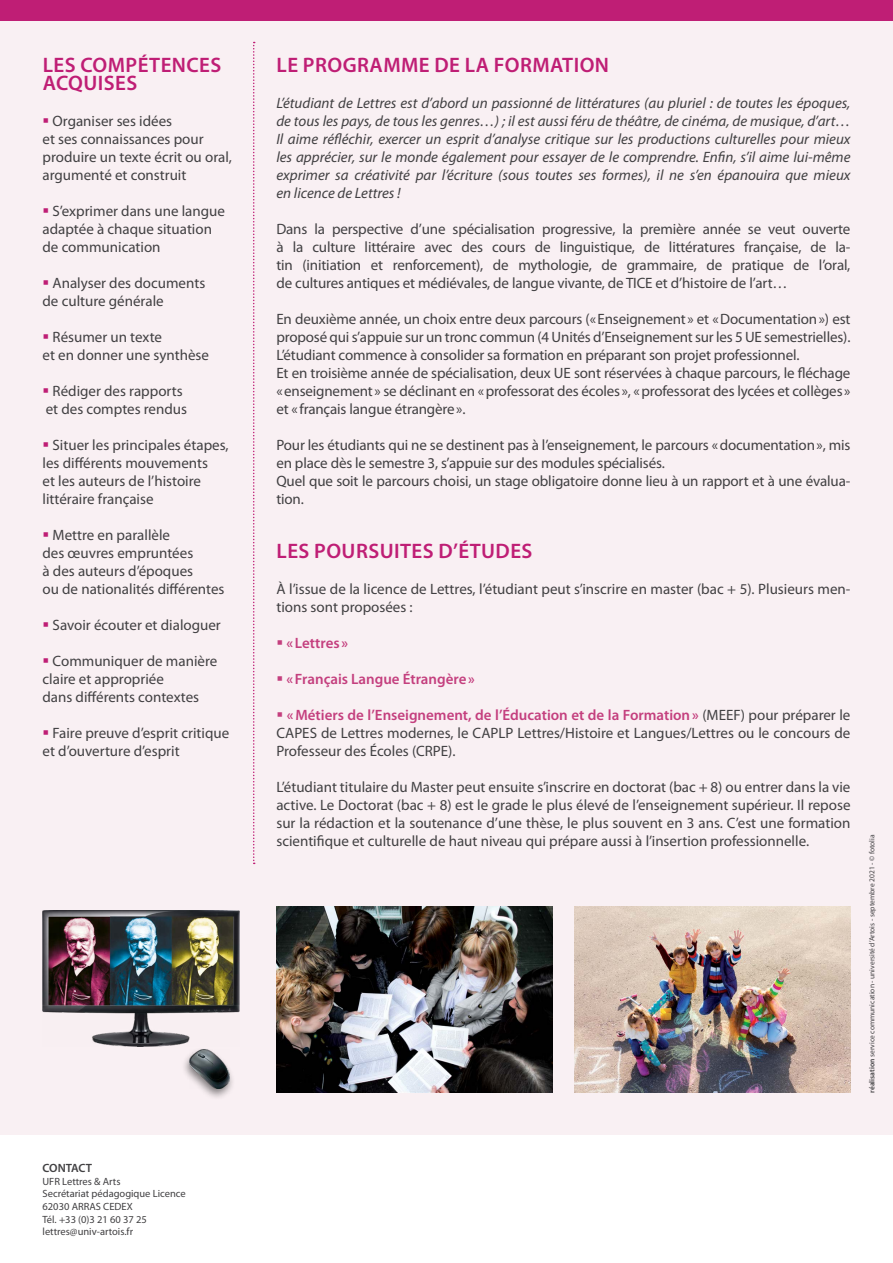
<style>
.page{position:relative;width:893px;height:1263px;background:#f9f0f3}
.page>*{position:absolute;margin:0;border:0;box-sizing:border-box;transform-origin:0 0}
.t1{font:600 21px "Myriad Pro";letter-spacing:.02em;color:#bf1e75}
.t2{font:15px/18px "Myriad Pro";color:#414042}
.t3{font:italic 15px/18px "Myriad Pro";color:#414042;text-align:justify}
.t4{font:600 15px "Myriad Pro";color:#c43f7e}
.t5{font:600 12px "Myriad Pro";letter-spacing:-.01em;color:#414042}
.t6{font:10.5px "Myriad Pro";color:#414042}
.t7{font:7.5px "Myriad Pro";color:#414042}
.s1{color:#bf1e75}
.s2{color:#c43f7e}
.s3{font-weight:600;color:#c43f7e}
.s4{font-weight:600}
</style>
<div class="page">
<div style="left:0;top:1135px;width:893px;height:128px;background:#fff"></div>
<div style="left:0;top:0;width:893px;height:20px;background:#bf1e75"></div>
<svg style="left:253px;top:42px;width:2px;height:822px"></svg>
<img style="left:276px;top:907px;width:277px;height:185px">
<div style="left:181px;top:1046px;width:55px;height:54px;background:#000;opacity:.5"></div>
<img style="left:190px;top:1050px;width:39px;height:39px">
<img style="left:43px;top:911px;width:196px;height:135px">
<img style="left:574px;top:907px;width:276px;height:186px">
<p class="t1" style="left:43px;top:52px;width:180px">LES COMPÉTENCES</p>
<p class="t1" style="left:43px;top:70px;width:96px">ACQUISES</p>
<p class="t2" style="left:43px;top:112px;width:191px"><span class="s1">▪</span> Organiser ses idées<br>et ses connaissances pour produire un texte écrit ou oral, argumenté et construit</p>
<p class="t2" style="left:43px;top:202px;width:184px"><span class="s1">▪</span> S’exprimer dans une langue adaptée à chaque situation de communication</p>
<p class="t2" style="left:43px;top:274px;width:164px"><span class="s1">▪</span> Analyser des documents de culture générale</p>
<p class="t2" style="left:43px;top:328px;width:168px"><span class="s1">▪</span> Résumer un texte<br>et en donner une synthèse</p>
<p class="t2" style="left:43px;top:382px;width:146px"><span class="s1">▪</span> Rédiger des rapports et des comptes rendus</p>
<p class="t2" style="left:43px;top:436px;width:188px"><span class="s1">▪</span> Situer les principales étapes, les différents mouvements<br>et les auteurs de l’histoire littéraire française</p>
<p class="t2" style="left:43px;top:526px;width:184px"><span class="s1">▪</span> Mettre en parallèle<br>des œuvres empruntées<br>à des auteurs d’époques<br>ou de nationalités différentes</p>
<p class="t2" style="left:43px;top:616px;width:180px"><span class="s1">▪</span> Savoir écouter et dialoguer</p>
<p class="t2" style="left:43px;top:652px;width:176px"><span class="s1">▪</span> Communiquer de manière claire et appropriée<br>dans différents contextes</p>
<p class="t2" style="left:43px;top:724px;width:188px"><span class="s1">▪</span> Faire preuve d’esprit critique et d’ouverture d’esprit</p>
<p class="t5" style="left:43px;top:1160px;width:51px">CONTACT</p>
<p class="t6" style="left:43px;top:1175px;width:80px">UFR Lettres &amp; Arts</p>
<p class="t6" style="left:43px;top:1187px;width:145px">Secrétariat pédagogique Licence</p>
<p class="t6" style="left:43px;top:1200px;width:92px">62030 ARRAS CEDEX</p>
<p class="t6" style="left:43px;top:1212px;width:106px">Tél. +33 (0)3 21 60 37 25</p>
<p class="t6" style="left:43px;top:1225px;width:92px">lettres@univ-artois.fr</p>
<p class="t1" style="left:277px;top:52px;width:334px">LE PROGRAMME DE LA FORMATION</p>
<p class="t3" style="left:276px;top:94px;width:576px">L’étudiant de Lettres est d’abord un passionné de littératures (au pluriel : de toutes les époques, de tous les pays, de tous les genres…) ; il est aussi féru de théâtre, de cinéma, de musique, d’art… Il aime réfléchir, exercer un esprit d’analyse critique sur les productions culturelles pour mieux les apprécier, sur le monde également pour essayer de le comprendre. Enfin, s’il aime lui-même exprimer sa créativité par l’écriture (sous toutes ses formes), il ne s’en épanouira que mieux en licence de Lettres !</p>
<p class="t2" style="left:276px;top:220px;width:576px;text-align:justify">Dans la perspective d’une spécialisation progressive, la première année se veut ouverte à la culture littéraire avec des cours de linguistique, de littératures française, de la&shy;tin (initiation et renforcement), de mythologie, de grammaire, de pratique de l’oral, de cultures antiques et médiévales, de langue vivante, de TICE et d’histoire de l’art…</p>
<p class="t2" style="left:276px;top:310px;width:576px;text-align:justify">En deuxième année, un choix entre deux parcours («Enseignement » et «Documentation») est proposé qui s’appuie sur un tronc commun (4 Unités d’Enseignement sur les 5 UE semestrielles).<br>L’étudiant commence à consolider sa formation en préparant son projet professionnel.</p>
<p class="t2" style="left:276px;top:364px;width:576px;text-align:justify">Et en troisième année de spécialisation, deux UE sont réservées à chaque parcours, le fléchage «enseignement » se déclinant en «professorat des écoles », «professorat des lycées et collèges » et « français langue étrangère».</p>
<p class="t2" style="left:276px;top:436px;width:576px">Pour les étudiants qui ne se destinent pas à l’enseignement, le parcours «documentation», mis en place dès le semestre 3, s’appuie sur des modules spécialisés.</p>
<p class="t2" style="left:276px;top:472px;width:576px">Quel que soit le parcours choisi, un stage obligatoire donne lieu à un rapport et à une évalua&shy;tion.</p>
<p class="t1" style="left:277px;top:538px;width:257px">LES POURSUITES D’ÉTUDES</p>
<p class="t2" style="left:276px;top:580px;width:576px">À l’issue de la licence de Lettres, l’étudiant peut s’inscrire en master (bac + 5). Plusieurs men&shy;tions sont proposées :</p>
<p class="t4" style="left:276px;top:633px;width:73px">▪ « Lettres »</p>
<p class="t4" style="left:276px;top:669px;width:200px">▪ «Français Langue Étrangère»</p>
<p class="t2" style="left:276px;top:706px;width:576px;text-align:justify"><span class="s2">▪</span> <span class="s3">«Métiers de l’Enseignement, de l’Éducation et de la Formation»</span> (MEEF) pour préparer le CAPES de Lettres modernes, le CAPLP Lettres/Histoire et Langues/Lettres ou le concours de Professeur des Écoles (CRPE).</p>
<p class="t2" style="left:276px;top:778px;width:576px;text-align:justify">L’étudiant titulaire du Master peut ensuite s’inscrire en doctorat (bac + 8) ou entrer dans la vie active. Le Doctorat (bac + 8) est le grade le plus élevé de l’enseignement supérieur. Il repose sur la rédaction et la soutenance d’une thèse, le plus souvent en 3 ans. C’est une formation scientifique et culturelle de haut niveau qui prépare aussi à l’insertion professionnelle.</p>
<p class="t7" style="left:867px;top:1093px;width:260px;rotate:-90deg"><span class="s4">réalisation</span> service communication - université d’Artois - septembre 2021 - © fotolia</p>
</div>
